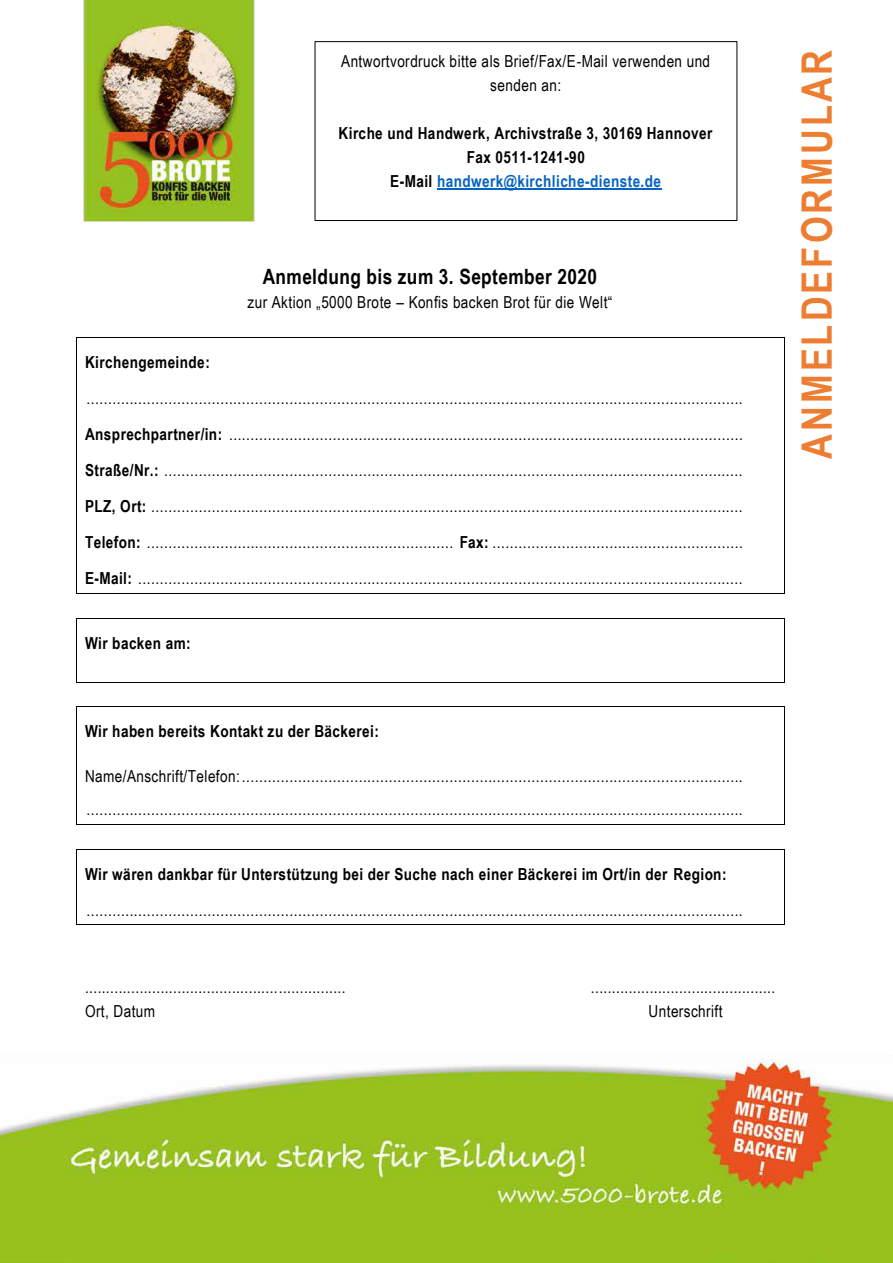
<style>
.page{position:relative;width:893px;height:1263px;background:#fff}
.page>*{position:absolute;margin:0;border:0;box-sizing:border-box;transform-origin:0 0}
.t1{font:700 42px "Arial Narrow";letter-spacing:.07em;color:#ed7d31}
.t2{font:700 21px "Arial Narrow";letter-spacing:.02em;color:#000}
.t3{font:16.5px/36px "Arial Narrow";letter-spacing:.025em;color:#000;text-align:justify}
.t4{font:700 16.5px/24px "Arial Narrow";letter-spacing:.02em;color:#000;text-align:center}
.s1{color:#0563c1}
.s2{font-weight:700}
</style>
<div class="page">
<img style="left:0;top:0;width:893px;height:1263px">
<hr style="left:77px;top:337px;width:707px;height:1px;background:#000">
<hr style="left:76px;top:338px;width:1px;height:37px;background:#000">
<hr style="left:784px;top:338px;width:1px;height:37px;background:#000">
<hr style="left:76px;top:375px;width:1px;height:36px;background:#000">
<hr style="left:784px;top:375px;width:1px;height:36px;background:#000">
<hr style="left:76px;top:411px;width:1px;height:36px;background:#000">
<hr style="left:784px;top:411px;width:1px;height:36px;background:#000">
<hr style="left:76px;top:447px;width:1px;height:36px;background:#000">
<hr style="left:784px;top:447px;width:1px;height:36px;background:#000">
<hr style="left:76px;top:483px;width:1px;height:36px;background:#000">
<hr style="left:784px;top:483px;width:1px;height:36px;background:#000">
<hr style="left:76px;top:519px;width:1px;height:36px;background:#000">
<hr style="left:784px;top:519px;width:1px;height:36px;background:#000">
<hr style="left:77px;top:593px;width:707px;height:1px;background:#000">
<hr style="left:76px;top:555px;width:1px;height:38px;background:#000">
<hr style="left:784px;top:555px;width:1px;height:38px;background:#000">
<hr style="left:77px;top:618px;width:707px;height:1px;background:#000">
<hr style="left:76px;top:619px;width:1px;height:37px;background:#000">
<hr style="left:784px;top:619px;width:1px;height:37px;background:#000">
<hr style="left:77px;top:682px;width:707px;height:1px;background:#000">
<svg style="left:76px;top:656px;width:1px;height:27px"></svg>
<svg style="left:784px;top:656px;width:1px;height:27px"></svg>
<hr style="left:77px;top:706px;width:707px;height:1px;background:#000">
<hr style="left:76px;top:707px;width:1px;height:55px;background:#000">
<hr style="left:784px;top:707px;width:1px;height:55px;background:#000">
<svg style="left:76px;top:762px;width:1px;height:25px"></svg>
<svg style="left:784px;top:762px;width:1px;height:25px"></svg>
<hr style="left:77px;top:824px;width:707px;height:1px;background:#000">
<hr style="left:76px;top:787px;width:1px;height:37px;background:#000">
<hr style="left:784px;top:787px;width:1px;height:37px;background:#000">
<hr style="left:77px;top:849px;width:707px;height:1px;background:#000">
<hr style="left:76px;top:850px;width:1px;height:37px;background:#000">
<hr style="left:784px;top:850px;width:1px;height:37px;background:#000">
<hr style="left:77px;top:924px;width:707px;height:1px;background:#000">
<hr style="left:76px;top:887px;width:1px;height:37px;background:#000">
<hr style="left:784px;top:887px;width:1px;height:37px;background:#000">
<div style="left:315px;top:42px;width:422px;height:178px;background:#fff"></div>
<div style="left:315px;top:41px;width:422px;height:180px;border:1px solid #000"></div>
<hr style="left:437px;top:188px;width:225px;height:2px;background:#0563c1">
<p class="t3" style="left:341px;top:48px;width:370px;line-height:24.2px;text-align:center">Antwortvordruck bitte als Brief/Fax/E-Mail verwenden und senden an:</p>
<p class="t4" style="left:338px;top:120px;width:375px">Kirche und Handwerk, Archivstraße 3, 30169 Hannover<br>Fax 0511-1241-90<br>E-Mail <span class="s1">handwerk@kirchliche-dienste.de</span></p>
<p class="t2" style="left:263px;top:261px;width:336px">Anmeldung bis zum 3. September 2020</p>
<p class="t3" style="left:248px;top:284px;width:366px">zur Aktion „5000 Brote – Konfis backen Brot für die Welt“</p>
<p class="t4" style="left:85px;top:350px;width:126px">Kirchengemeinde:</p>
<p class="t3" style="left:85px;top:380px;width:659px">........................................................................................................................................................<br><span class="s2">Ansprechpartner/in:</span> .......................................................................................................................<br><span class="s2">Straße/Nr.:</span> ......................................................................................................................................<br><span class="s2">PLZ, Ort:</span> .........................................................................................................................................<br><span class="s2">Telefon:</span> ....................................................................... <span class="s2">Fax:</span> ..........................................................<br><span class="s2">E-Mail:</span> ............................................................................................................................................</p>
<p class="t4" style="left:85px;top:630px;width:107px">Wir backen am:</p>
<h1 class="t1" style="left:785px;top:459px;width:411px;rotate:-90deg">ANMELDEFORMULAR</h1>
<p class="t4" style="left:85px;top:719px;width:295px">Wir haben bereits Kontakt zu der Bäckerei:</p>
<p class="t3" style="left:85px;top:758px;width:659px;line-height:33.6px">Name/Anschrift/Telefon:.................................................................................................................... ........................................................................................................................................................</p>
<p class="t4" style="left:85px;top:861px;width:643px">Wir wären dankbar für Unterstützung bei der Suche nach einer Bäckerei im Ort/in der Region:</p>
<p class="t3" style="left:86px;top:891px;width:658px">........................................................................................................................................................</p>
<p class="t3" style="left:85px;top:968px;width:262px">..............................................................</p>
<p class="t3" style="left:591px;top:968px;width:186px">............................................</p>
<p class="t3" style="left:85px;top:992px;width:72px">Ort, Datum</p>
<p class="t3" style="left:648px;top:992px;width:75px">Unterschrift</p>
</div>
